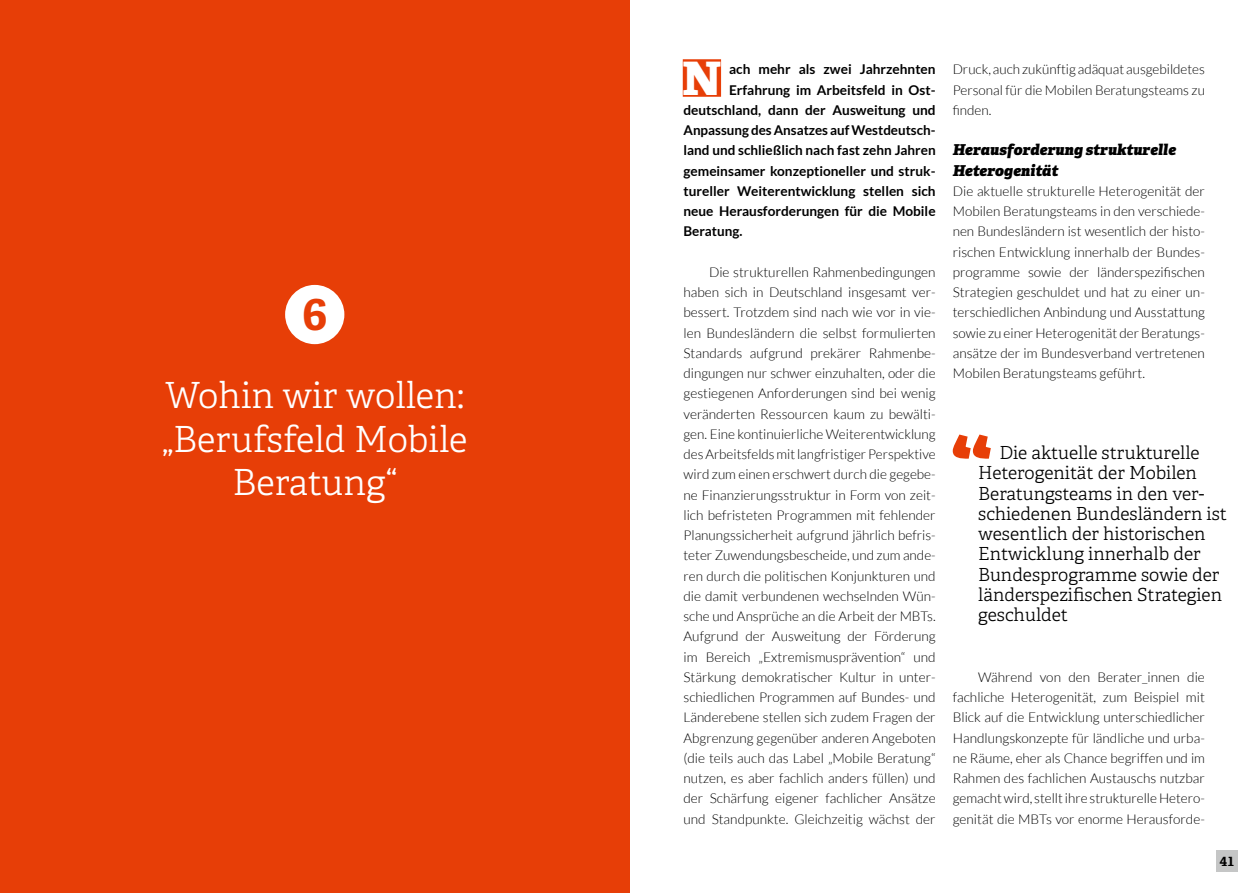
<style>
.page{position:relative;width:1259px;height:893px;background:#fff}
.page>*{position:absolute;margin:0;border:0;box-sizing:border-box;transform-origin:0 0}
.t1{font:800 46.05px "Adelle";color:#fff}
.t2{font:700 45px "Adelle";color:#e73e07}
.t3{font:300 36px/43.2px "Adelle";color:#fff;text-align:center}
.t4{font:300 18px/20.2px "Adelle";color:#000}
.t5{font:italic 800 15px/20.2px "Adelle";color:#000}
.t6{font:300 13.5px/20.2px "Lato";color:#000;text-align:justify}
.t7{font:700 13.5px "Lato";color:#000}
.t8{font:700 13.5px "Adelle";color:#000}
</style>
<div class="page">
<div style="left:1216px;top:850px;width:21px;height:22px;background:#c5c6c6"></div>
<div style="left:0;top:0;width:630px;height:893px;background:#e73e07"></div>
<div style="left:683px;top:59px;width:38px;height:38px;background:#e73e07"></div>
<div style="left:285px;top:285px;width:59px;height:59px;background:#fff;border-radius:50%"></div>
<svg style="left:952px;top:434px;width:39px;height:25px"></svg>
<h2 class="t2" style="left:302px;top:285px;width:27px">6</h2>
<h3 class="t3" style="left:162px;top:375px;width:307px">Wohin wir wollen: „Berufsfeld Mobile<br>Beratung“</h3>
<h1 class="t1" style="left:683px;top:48px;width:40px">N</h1>
<p class="t7" style="left:729px;top:62px;width:208px">ach mehr als zwei Jahrzehnten</p>
<p class="t7" style="left:729px;top:82px;width:208px">Erfahrung im Arbeitsfeld in Ost-</p>
<p class="t7" style="left:683px;top:102px;width:254px">deutschland, dann der Ausweitung und</p>
<p class="t7" style="left:683px;top:122px;width:254px">Anpassung des Ansatzes auf Westdeutsch-</p>
<p class="t7" style="left:683px;top:143px;width:254px">land und schließlich nach fast zehn Jahren</p>
<p class="t7" style="left:683px;top:163px;width:254px">gemeinsamer konzeptioneller und struk-</p>
<p class="t7" style="left:683px;top:183px;width:254px">tureller Weiterentwicklung stellen sich</p>
<p class="t7" style="left:683px;top:203px;width:254px">neue Herausforderungen für die Mobile</p>
<p class="t7" style="left:683px;top:224px;width:60px">Beratung.</p>
<p class="t6" style="left:683px;top:262px;width:254px;text-indent:26px">Die strukturellen Rahmenbedingungen haben sich in Deutschland insgesamt ver&shy;bessert. Trotzdem sind nach wie vor in vie&shy;len Bundesländern die selbst formulierten Standards aufgrund prekärer Rahmenbe&shy;dingungen nur schwer einzuhalten, oder die gestiegenen Anforderungen sind bei wenig veränderten Ressourcen kaum zu bewälti&shy;gen. Eine kontinuierliche Weiterentwicklung des Arbeitsfelds mit langfristiger Perspektive wird zum einen erschwert durch die gegebe&shy;ne Finanzierungsstruktur in Form von zeit&shy;lich befristeten Programmen mit fehlender Planungssicherheit aufgrund jährlich befris&shy;teter Zuwendungsbescheide, und zum ande&shy;ren durch die politischen Konjunkturen und die damit verbundenen wechselnden Wün&shy;sche und Ansprüche an die Arbeit der MBTs.<br>Aufgrund der Ausweitung der Förderung im Bereich „Extremismusprävention“ und Stärkung demokratischer Kultur in unter&shy;schiedlichen Programmen auf Bundes- und Länderebene stellen sich zudem Fragen der Abgrenzung gegenüber anderen Angeboten (die teils auch das Label „Mobile Beratung“ nutzen, es aber fachlich anders füllen) und der Schärfung eigener fachlicher Ansätze und Standpunkte. Gleichzeitig wächst der</p>
<p class="t6" style="left:952px;top:59px;width:254px">Druck, auch zukünftig adäquat ausgebildetes Personal für die Mobilen Beratungsteams zu finden.</p>
<p class="t5" style="left:952px;top:140px;width:225px">Herausforderung strukturelle<br>Heterogenität</p>
<p class="t6" style="left:952px;top:181px;width:254px">Die aktuelle strukturelle Heterogenität der Mobilen Beratungsteams in den verschiede&shy;nen Bundesländern ist wesentlich der histo&shy;rischen Entwicklung innerhalb der Bundes&shy;programme sowie der länderspezifischen Strategien geschuldet und hat zu einer un&shy;terschiedlichen Anbindung und Ausstattung sowie zu einer Heterogenität der Beratungs&shy;ansätze der im Bundesverband vertretenen Mobilen Beratungsteams geführt.</p>
<p class="t4" style="left:978px;top:443px;width:250px;text-indent:21px">Die aktuelle strukturelle<br>Heterogenität der Mobilen<br>Beratungsteams in den ver&shy;schiedenen Bundesländern ist wesentlich der historischen<br>Entwicklung innerhalb der<br>Bundesprogramme sowie der länderspezifischen Strategien geschuldet</p>
<p class="t6" style="left:952px;top:667px;width:254px;text-indent:26px">Während von den Berater_innen die fachliche Heterogenität, zum Beispiel mit Blick auf die Entwicklung unterschiedlicher Handlungskonzepte für ländliche und urba&shy;ne Räume, eher als Chance begriffen und im Rahmen des fachlichen Austauschs nutzbar gemacht wird, stellt ihre strukturelle Hetero&shy;genität die MBTs vor enorme Herausforde-</p>
<p class="t8" style="left:1219px;top:853px;width:17px">41</p>
</div>
